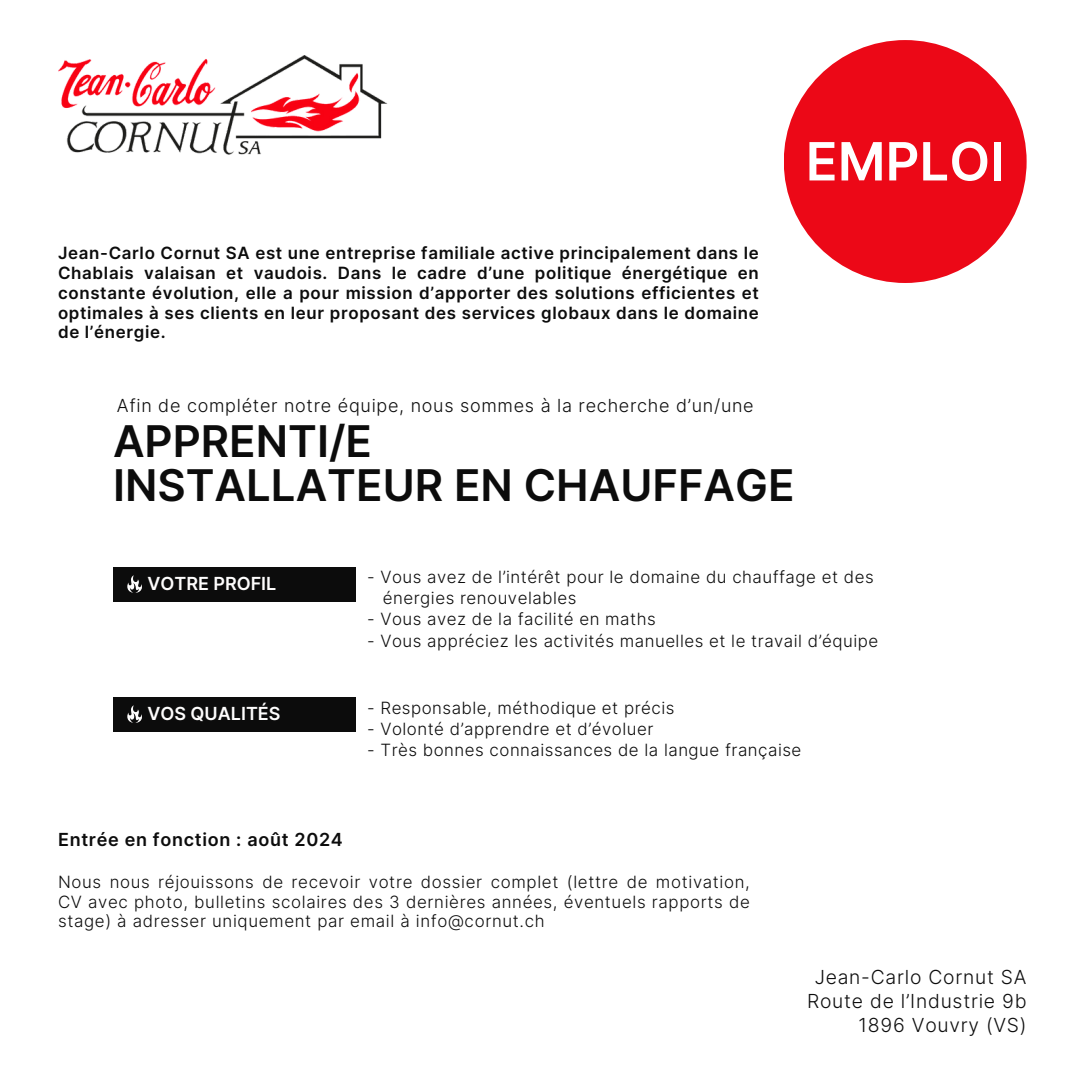
<style>
.page{position:relative;width:1085px;height:1086px;background:#fff}
.page>*{position:absolute;margin:0;border:0;box-sizing:border-box;transform-origin:0 0}
.t1{font:600 52.65px "Inter";color:#fff}
.t2{font:600 43.65px "Inter";color:#0c0c0c}
.t3{font:300 19.35px "Inter";letter-spacing:.04em;color:#0c0c0c}
.t4{font:300 18px "Inter";letter-spacing:.04em;color:#0c0c0c}
.t5{font:600 18px "Inter";letter-spacing:.04em;color:#0c0c0c}
.t6{font:600 18px "Inter";color:#fefdfd}
.t7{font:300 16.88px/19.8px "Inter";letter-spacing:.03em;color:#0c0c0c;text-align:justify}
.t8{font:600 16.88px/19.8px "Inter";letter-spacing:.04em;color:#0c0c0c;text-align:justify}
</style>
<div class="page">
<div style="left:783px;top:40px;width:243px;height:243px;background:#ec0817;border-radius:50%"></div>
<img style="left:58px;top:56px;width:330px;height:99px">
<div style="left:113px;top:566px;width:242px;height:35px;background:#0c0c0c"></div>
<svg style="left:127px;top:575px;width:15px;height:17px"></svg>
<div style="left:113px;top:697px;width:242px;height:34px;background:#0c0c0c"></div>
<svg style="left:127px;top:705px;width:15px;height:17px"></svg>
<p class="t1" style="left:805px;top:129px;width:200px">EMPLOI</p>
<p class="t8" style="left:58px;top:243px;width:702px">Jean-Carlo Cornut SA est une entreprise familiale active principalement dans le Chablais valaisan et vaudois. Dans le cadre d’une politique énergétique en constante évolution, elle a pour mission d’apporter des solutions efficientes et optimales à ses clients en leur proposant des services globaux dans le domaine de l’énergie.</p>
<p class="t4" style="left:117px;top:394px;width:638px">Afin de compléter notre équipe, nous sommes à la recherche d’un/une</p>
<p class="t2" style="left:113px;top:415px;width:260px">APPRENTI/E</p>
<p class="t2" style="left:113px;top:458px;width:683px">INSTALLATEUR EN CHAUFFAGE</p>
<p class="t6" style="left:147px;top:572px;width:130px">VOTRE PROFIL</p>
<p class="t7" style="left:367px;top:567px;width:508px">- Vous avez de l’intérêt pour le domaine du chauffage et des</p>
<p class="t7" style="left:383px;top:588px;width:195px">énergies renouvelables</p>
<p class="t7" style="left:367px;top:609px;width:290px">- Vous avez de la facilité en maths</p>
<p class="t7" style="left:367px;top:630px;width:512px">- Vous appréciez les activités manuelles et le travail d’équipe</p>
<p class="t6" style="left:147px;top:702px;width:134px">VOS QUALITÉS</p>
<p class="t7" style="left:367px;top:697px;width:309px">- Responsable, méthodique et précis</p>
<p class="t7" style="left:367px;top:718px;width:288px">- Volonté d’apprendre et d’évoluer</p>
<p class="t7" style="left:367px;top:739px;width:436px">- Très bonnes connaissances de la langue française</p>
<p class="t5" style="left:58px;top:828px;width:286px">Entrée en fonction : août 2024</p>
<p class="t7" style="left:58px;top:871px;width:693px">Nous nous réjouissons de recevoir votre dossier complet (lettre de motivation, CV avec photo, bulletins scolaires des 3 dernières années, éventuels rapports de stage) à adresser uniquement par email à info@cornut.ch</p>
<p class="t3" style="left:814px;top:964px;width:213px">Jean-Carlo Cornut SA</p>
<p class="t3" style="left:807px;top:988px;width:221px">Route de l’Industrie 9b</p>
<p class="t3" style="left:858px;top:1013px;width:169px">1896 Vouvry (VS)</p>
</div>
